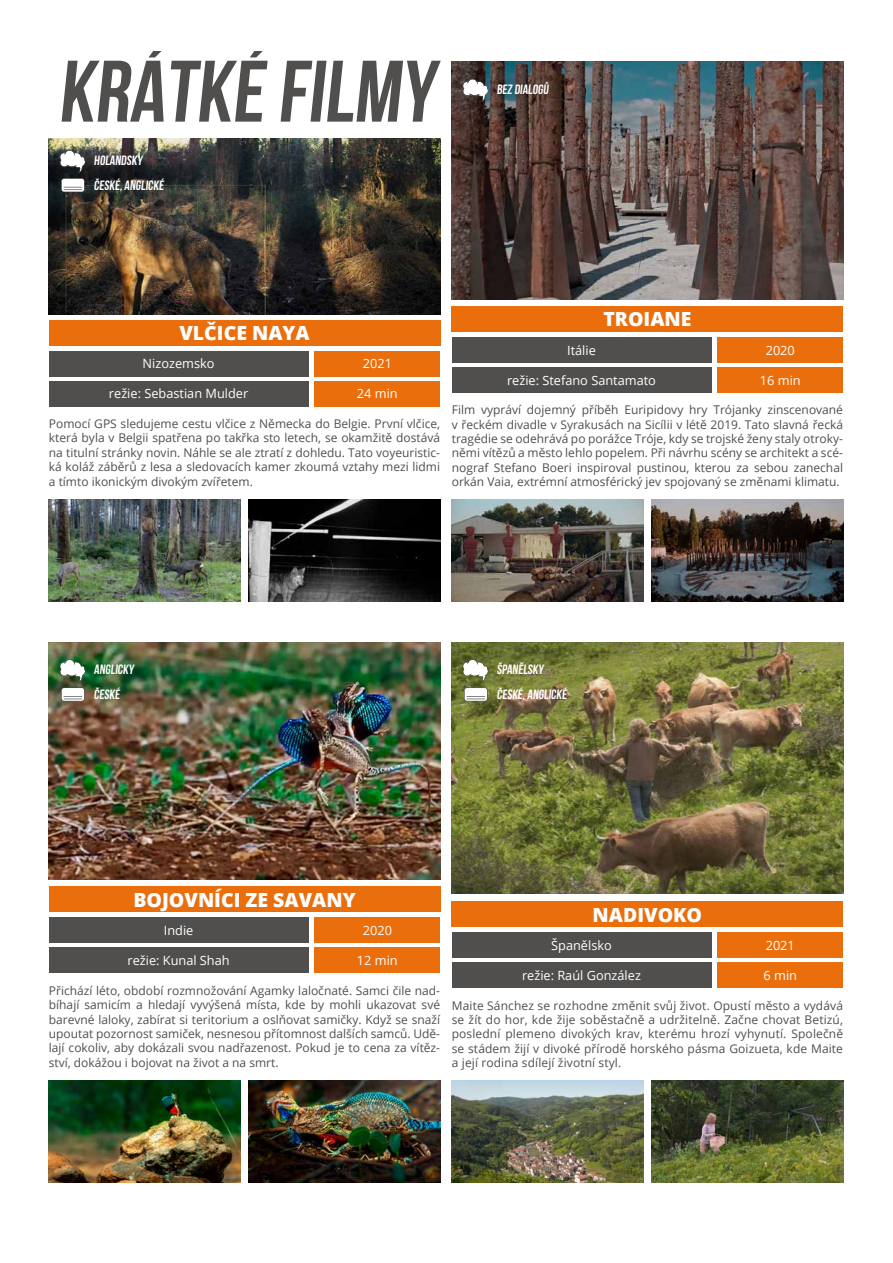
<style>
.page{position:relative;width:893px;height:1263px;background:#fff}
.page>*{position:absolute;margin:0;border:0;box-sizing:border-box;transform-origin:0 0}
.t1{font:700 87px "Bebas Neue";color:#504f4e}
.t2{font:800 19.5px "Open Sans";color:#fff}
.t3{font:700 13.5px/25.2px "Bebas Neue";color:#fff}
.t4{font:12.75px "Open Sans";color:#fff}
.t5{font:12px/14.4px "Open Sans";color:#504f4e;text-align:justify}
</style>
<div class="page">
<div style="left:49px;top:320px;width:391px;height:25px;background:#eb6e0c"></div>
<div style="left:49px;top:351px;width:259px;height:25px;background:#504f4e"></div>
<div style="left:315px;top:351px;width:125px;height:25px;background:#eb6e0c"></div>
<div style="left:49px;top:381px;width:259px;height:25px;background:#504f4e"></div>
<div style="left:315px;top:381px;width:125px;height:25px;background:#eb6e0c"></div>
<img style="left:49px;top:138px;width:391px;height:177px">
<img style="left:49px;top:500px;width:191px;height:102px">
<img style="left:249px;top:500px;width:191px;height:102px">
<svg style="left:59px;top:150px;width:27px;height:23px"></svg>
<div style="left:61px;top:178px;width:24px;height:14px;background:#888787;border-radius:2px"></div>
<div style="left:62px;top:179px;width:22px;height:13px;background:#fff;border-radius:2px"></div>
<svg style="left:64px;top:187px;width:18px;height:3px"></svg>
<div style="left:49px;top:886px;width:391px;height:26px;background:#eb6e0c"></div>
<div style="left:49px;top:917px;width:259px;height:26px;background:#504f4e"></div>
<div style="left:315px;top:917px;width:125px;height:26px;background:#eb6e0c"></div>
<div style="left:49px;top:947px;width:259px;height:25px;background:#504f4e"></div>
<div style="left:315px;top:947px;width:125px;height:25px;background:#eb6e0c"></div>
<img style="left:49px;top:642px;width:391px;height:238px">
<img style="left:49px;top:1080px;width:191px;height:102px">
<img style="left:249px;top:1080px;width:191px;height:102px">
<svg style="left:59px;top:659px;width:27px;height:23px"></svg>
<div style="left:61px;top:687px;width:24px;height:14px;background:#6b6a69;border-radius:2px"></div>
<div style="left:62px;top:688px;width:22px;height:13px;background:#fff;border-radius:2px"></div>
<svg style="left:64px;top:696px;width:18px;height:4px"></svg>
<div style="left:452px;top:306px;width:391px;height:26px;background:#eb6e0c"></div>
<div style="left:452px;top:337px;width:259px;height:25px;background:#504f4e"></div>
<div style="left:718px;top:337px;width:125px;height:25px;background:#eb6e0c"></div>
<div style="left:452px;top:367px;width:259px;height:25px;background:#504f4e"></div>
<div style="left:718px;top:367px;width:125px;height:25px;background:#eb6e0c"></div>
<img style="left:452px;top:62px;width:391px;height:238px">
<svg style="left:462px;top:79px;width:26px;height:23px"></svg>
<div style="left:488px;top:73px;width:70px;height:30px;background:#000;opacity:.5"></div>
<img style="left:452px;top:500px;width:191px;height:102px">
<img style="left:652px;top:500px;width:191px;height:102px">
<div style="left:452px;top:901px;width:391px;height:26px;background:#eb6e0c"></div>
<div style="left:452px;top:932px;width:259px;height:26px;background:#504f4e"></div>
<div style="left:718px;top:932px;width:125px;height:26px;background:#eb6e0c"></div>
<div style="left:452px;top:962px;width:259px;height:26px;background:#504f4e"></div>
<div style="left:718px;top:962px;width:125px;height:26px;background:#eb6e0c"></div>
<img style="left:452px;top:642px;width:391px;height:251px">
<svg style="left:462px;top:659px;width:27px;height:23px"></svg>
<svg style="left:464px;top:687px;width:24px;height:14px"></svg>
<div style="left:465px;top:688px;width:22px;height:13px;background:#fff;border-radius:2px"></div>
<svg style="left:466px;top:696px;width:19px;height:4px"></svg>
<img style="left:452px;top:1080px;width:191px;height:102px">
<img style="left:652px;top:1080px;width:191px;height:102px">
<h1 class="t1" style="left:58px;top:44px;width:388px">KRÁTKÉ FILMY</h1>
<p class="t3" style="left:94px;top:148px;width:73px">HOLANDSKY<br>ČESKÉ,ANGLICKÉ</p>
<p class="t3" style="left:497px;top:76px;width:55px">BEZ DIALOGŮ</p>
<h2 class="t2" style="left:179px;top:318px;width:132px">VLČICE NAYA</h2>
<p class="t4" style="left:143px;top:355px;width:73px">Nizozemsko</p>
<p class="t4" style="left:363px;top:355px;width:31px">2021</p>
<p class="t4" style="left:109px;top:385px;width:141px">režie: Sebastian Mulder</p>
<p class="t4" style="left:357px;top:385px;width:42px">24 min</p>
<p class="t5" style="left:49px;top:416px;width:393px">Pomocí GPS sledujeme cestu vlčice z Německa do Belgie. První vlčice, která byla v Belgii spatřena po takřka sto letech, se okamžitě dostává na titulní stránky novin. Náhle se ale ztratí z dohledu. Tato voyeuristic&shy;ká koláž záběrů z lesa a sledovacích kamer zkoumá vztahy mezi lidmi a tímto ikonickým divokým zvířetem.</p>
<h2 class="t2" style="left:603px;top:304px;width:90px">TROIANE</h2>
<p class="t4" style="left:567px;top:341px;width:30px">Itálie</p>
<p class="t4" style="left:766px;top:341px;width:31px">2020</p>
<p class="t4" style="left:507px;top:371px;width:150px">režie: Stefano Santamato</p>
<p class="t4" style="left:760px;top:371px;width:42px">16 min</p>
<p class="t5" style="left:452px;top:402px;width:393px">Film vypráví dojemný příběh Euripidovy hry Trójanky zinscenované v řeckém divadle v Syrakusách na Sicílii v létě 2019. Tato slavná řecká tragédie se odehrává po porážce Tróje, kdy se trojské ženy staly otroky&shy;němi vítězů a město lehlo popelem. Při návrhu scény se architekt a scé&shy;nograf Stefano Boeri inspiroval pustinou, kterou za sebou zanechal orkán Vaia, extrémní atmosférický jev spojovaný se změnami klimatu.</p>
<p class="t3" style="left:94px;top:657px;width:43px">ANGLICKY<br>ČESKÉ</p>
<p class="t3" style="left:497px;top:657px;width:73px">ŠPANĚLSKY<br>ČESKÉ,ANGLICKÉ</p>
<h2 class="t2" style="left:133px;top:884px;width:224px">BOJOVNÍCI ZE SAVANY</h2>
<p class="t4" style="left:164px;top:921px;width:31px">Indie</p>
<p class="t4" style="left:363px;top:921px;width:31px">2020</p>
<p class="t4" style="left:127px;top:951px;width:104px">režie: Kunal Shah</p>
<p class="t4" style="left:357px;top:951px;width:42px">12 min</p>
<p class="t5" style="left:49px;top:983px;width:393px">Přichází léto, období rozmnožování Agamky laločnaté. Samci čile nad&shy;bíhají samicím a hledají vyvýšená místa, kde by mohli ukazovat své barevné laloky, zabírat si teritorium a oslňovat samičky. Když se snaží upoutat pozornost samiček, nesnesou přítomnost dalších samců. Udě&shy;lají cokoliv, aby dokázali svou nadřazenost. Pokud je to cena za vítěz&shy;ství, dokážou i bojovat na život a na smrt.</p>
<h2 class="t2" style="left:593px;top:900px;width:111px">NADIVOKO</h2>
<p class="t4" style="left:551px;top:936px;width:62px">Španělsko</p>
<p class="t4" style="left:766px;top:936px;width:31px">2021</p>
<p class="t4" style="left:522px;top:966px;width:120px">režie: Raúl González</p>
<p class="t4" style="left:763px;top:966px;width:35px">6 min</p>
<p class="t5" style="left:452px;top:998px;width:393px">Maite Sánchez se rozhodne změnit svůj život. Opustí město a vydává se žít do hor, kde žije soběstačně a udržitelně. Začne chovat Betizú, poslední plemeno divokých krav, kterému hrozí vyhynutí. Společně se stádem žijí v divoké přírodě horského pásma Goizueta, kde Maite a její rodina sdílejí životní styl.</p>
</div>
